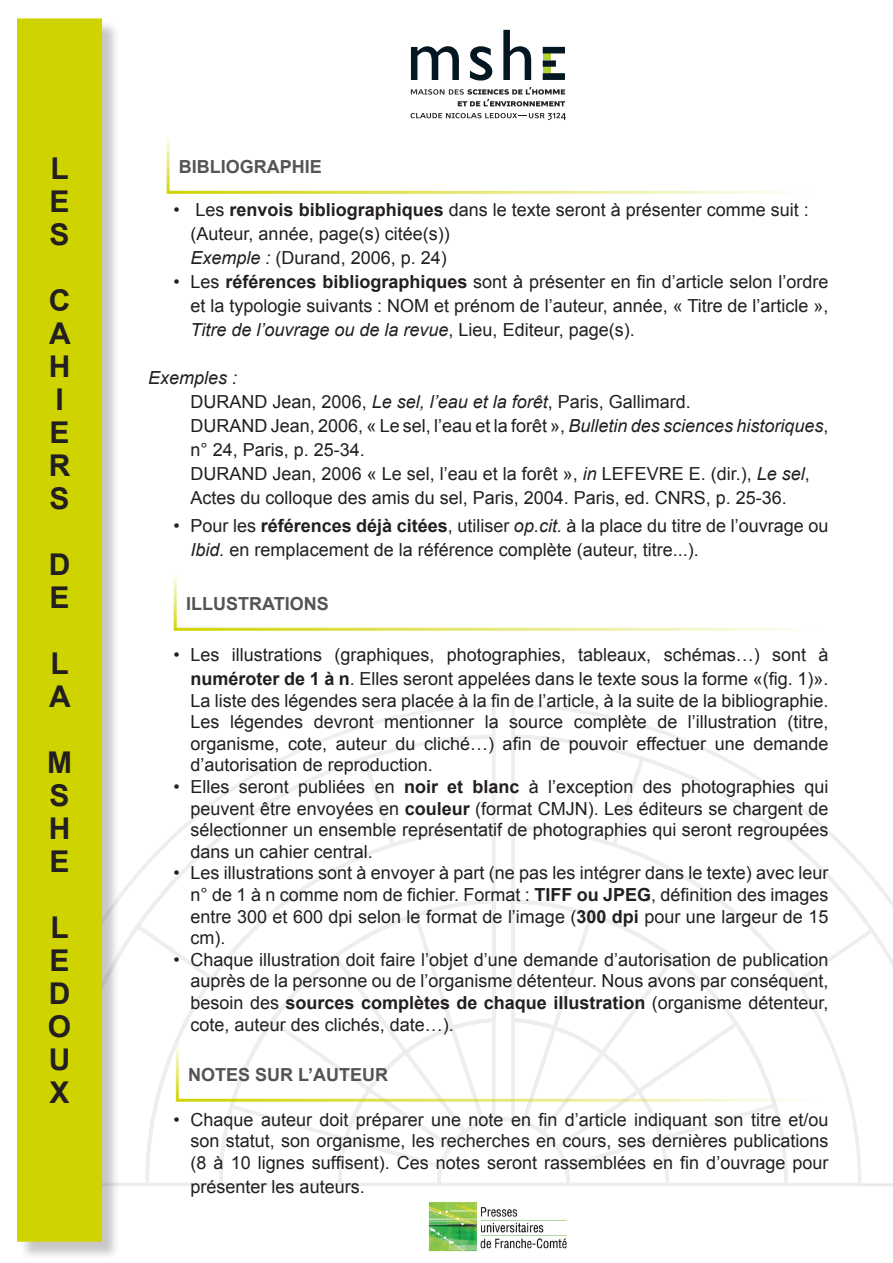
<style>
.page{position:relative;width:893px;height:1263px;background:#fff}
.page>*{position:absolute;margin:0;border:0;box-sizing:border-box;transform-origin:0 0}
.t1{font:700 30px "Arial";color:#231f20}
.t2{font:18px/21.6px "Arial";color:#231f20;text-align:justify}
.t3{font:700 18px "Arial";color:#545456}
.t4{font:italic 18px "Arial";color:#231f20}
.s1{font-weight:700}
.s2{font-style:italic}
</style>
<div class="page">
<svg style="left:121px;top:704px;width:772px;height:482px"></svg>
<hr style="left:858px;top:1183px;width:35px;height:3px;background:#e9eaeb">
<div style="left:19px;top:21px;width:102px;height:1239px;background:#231f20;opacity:.25"></div>
<div style="left:18px;top:19px;width:83px;height:1222px;background:#cfd400"></div>
<div style="left:17px;top:18px;width:85px;height:1224px;border:2px solid #cfd400"></div>
<img style="left:428px;top:1202px;width:139px;height:50px">
<svg style="left:411px;top:87px;width:154px;height:19px"></svg>
<svg style="left:411px;top:113px;width:155px;height:7px"></svg>
<svg style="left:411px;top:46px;width:48px;height:34px"></svg>
<svg style="left:470px;top:46px;width:22px;height:35px"></svg>
<svg style="left:503px;top:30px;width:28px;height:50px"></svg>
<svg style="left:543px;top:47px;width:22px;height:33px"></svg>
<hr style="left:168px;top:191px;width:642px;height:3px;background:#cfd400">
<hr style="left:167px;top:136px;width:3px;height:58px;background:#cfd400">
<hr style="left:175px;top:628px;width:642px;height:3px;background:#cfd400">
<hr style="left:174px;top:573px;width:3px;height:58px;background:#cfd400">
<hr style="left:177px;top:1099px;width:643px;height:3px;background:#cfd400">
<hr style="left:176px;top:1044px;width:3px;height:58px;background:#cfd400">
<p class="t1" style="left:51px;top:149px;width:20px">L</p>
<p class="t1" style="left:50px;top:182px;width:22px">E</p>
<p class="t1" style="left:50px;top:215px;width:22px">S</p>
<p class="t1" style="left:49px;top:281px;width:23px">C</p>
<p class="t1" style="left:49px;top:314px;width:23px">A</p>
<p class="t1" style="left:49px;top:347px;width:23px">H</p>
<p class="t1" style="left:55px;top:380px;width:10px">I</p>
<p class="t1" style="left:50px;top:413px;width:22px">E</p>
<p class="t1" style="left:49px;top:446px;width:23px">R</p>
<p class="t1" style="left:50px;top:479px;width:22px">S</p>
<p class="t1" style="left:49px;top:545px;width:23px">D</p>
<p class="t1" style="left:50px;top:578px;width:22px">E</p>
<p class="t1" style="left:51px;top:644px;width:20px">L</p>
<p class="t1" style="left:49px;top:677px;width:23px">A</p>
<p class="t1" style="left:47px;top:743px;width:26px">M</p>
<p class="t1" style="left:50px;top:776px;width:22px">S</p>
<p class="t1" style="left:49px;top:809px;width:23px">H</p>
<p class="t1" style="left:50px;top:842px;width:22px">E</p>
<p class="t1" style="left:51px;top:908px;width:20px">L</p>
<p class="t1" style="left:50px;top:941px;width:22px">E</p>
<p class="t1" style="left:49px;top:974px;width:23px">D</p>
<p class="t1" style="left:48px;top:1007px;width:25px">O</p>
<p class="t1" style="left:49px;top:1040px;width:23px">U</p>
<p class="t1" style="left:50px;top:1073px;width:22px">X</p>
<p class="t3" style="left:179px;top:155px;width:145px">BIBLIOGRAPHIE</p>
<p class="t2" style="left:174px;top:199px;width:637px">• Les <span class="s1">renvois bibliographiques</span> dans le texte seront à présenter comme suit :</p>
<p class="t2" style="left:191px;top:223px;width:261px">(Auteur, année, page(s) citée(s))</p>
<p class="t2" style="left:191px;top:247px;width:258px"><span class="s2">Exemple :</span> (Durand, 2006, p. 24)</p>
<p class="t2" style="left:191px;top:270px;width:639px;line-height:24px;text-indent:-17px">• Les <span class="s1">références bibliographiques</span> sont à présenter en fin d’article selon l’ordre et la typologie suivants : NOM et prénom de l’auteur, année, « Titre de l’article », <span class="s2">Titre de l’ouvrage ou de la revue</span>, Lieu, Editeur, page(s).</p>
<p class="t4" style="left:148px;top:366px;width:91px">Exemples :</p>
<p class="t2" style="left:191px;top:391px;width:502px">DURAND Jean, 2006, <span class="s2">Le sel, l’eau et la forêt</span>, Paris, Gallimard.</p>
<p class="t2" style="left:191px;top:415px;width:639px">DURAND Jean, 2006, « Le sel, l’eau et la forêt », <span class="s2">Bulletin des sciences historiques</span>,</p>
<p class="t2" style="left:191px;top:439px;width:176px">n° 24, Paris, p. 25-34.</p>
<p class="t2" style="left:191px;top:463px;width:621px">DURAND Jean, 2006 « Le sel, l’eau et la forêt », <span class="s2">in</span> LEFEVRE E. (dir.), <span class="s2">Le sel</span>,</p>
<p class="t2" style="left:191px;top:487px;width:598px">Actes du colloque des amis du sel, Paris, 2004. Paris, ed. CNRS, p. 25-36.</p>
<p class="t2" style="left:191px;top:514px;width:639px;line-height:24px;text-indent:-17px">• Pour les <span class="s1">références déjà citées</span>, utiliser <span class="s2">op.cit.</span> à la place du titre de l’ouvrage ou<br><span class="s2">Ibid.</span> en remplacement de la référence complète (auteur, titre...).</p>
<p class="t3" style="left:186px;top:592px;width:144px">ILLUSTRATIONS</p>
<p class="t2" style="left:174px;top:643px;width:656px;line-height:24px;text-align:right">• Les illustrations (graphiques, photographies, tableaux, schémas…) sont à <span class="s1">numéroter de 1 à n</span>. Elles seront appelées dans le texte sous la forme «(fig. 1)».</p>
<p class="t2" style="left:191px;top:690px;width:639px">La liste des légendes sera placée à la fin de l’article, à la suite de la bibliographie.<br>Les légendes devront mentionner la source complète de l’illustration (titre, organisme, cote, auteur du cliché…) afin de pouvoir effectuer une demande d’autorisation de reproduction.</p>
<p class="t2" style="left:191px;top:776px;width:639px;text-indent:-17px">• Elles seront publiées en <span class="s1">noir et blanc</span> à l’exception des photographies qui peuvent être envoyées en <span class="s1">couleur</span> (format CMJN). Les éditeurs se chargent de sélectionner un ensemble représentatif de photographies qui seront regroupées dans un cahier central.</p>
<p class="t2" style="left:191px;top:862px;width:639px;text-indent:-17px">• Les illustrations sont à envoyer à part (ne pas les intégrer dans le texte) avec leur n° de 1 à n comme nom de fichier. Format : <span class="s1">TIFF ou JPEG</span>, définition des images entre 300 et 600 dpi selon le format de l’image (<span class="s1">300 dpi</span> pour une largeur de 15 cm).</p>
<p class="t2" style="left:191px;top:949px;width:639px;text-indent:-17px">• Chaque illustration doit faire l’objet d’une demande d’autorisation de publication auprès de la personne ou de l’organisme détenteur. Nous avons par conséquent, besoin des <span class="s1">sources complètes de chaque illustration</span> (organisme détenteur, cote, auteur des clichés, date…).</p>
<p class="t3" style="left:188px;top:1063px;width:202px">NOTES SUR L’AUTEUR</p>
<p class="t2" style="left:191px;top:1108px;width:639px;text-indent:-17px">• Chaque auteur doit préparer une note en fin d’article indiquant son titre et/ou son statut, son organisme, les recherches en cours, ses dernières publications (8 à 10 lignes suffisent). Ces notes seront rassemblées en fin d’ouvrage pour</p>
<p class="t2" style="left:191px;top:1176px;width:176px">présenter les auteurs.</p>
</div>
